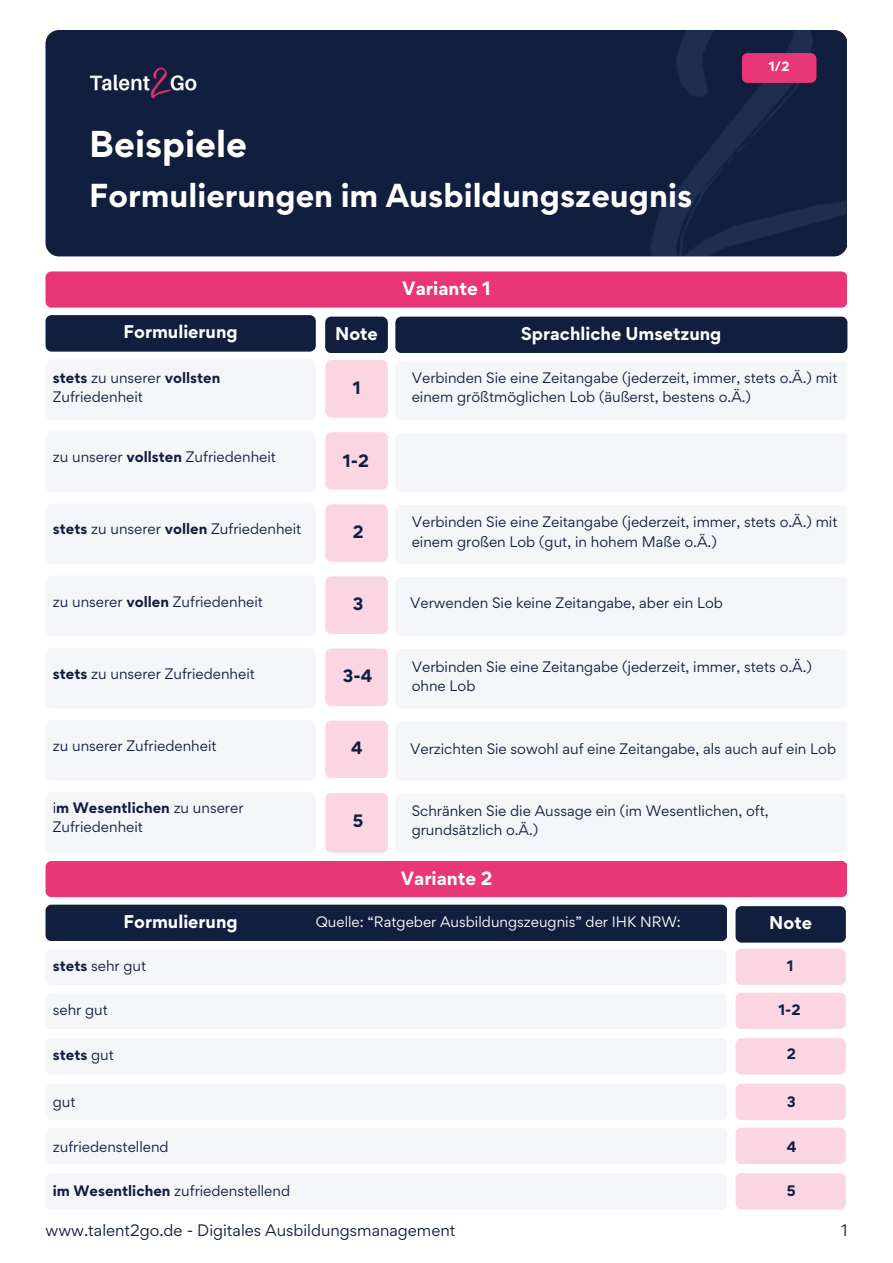
<style>
.page{position:relative;width:893px;height:1263px;background:#fff}
.page>*{position:absolute;margin:0;border:0;box-sizing:border-box;transform-origin:0 0}
.t1{font:700 33.4px "Gordita";color:#fff}
.t2{font:700 29.6px "Gordita";color:#fff}
.t3{font:700 17.2px "Gordita";color:#fff}
.t4{font:700 16.4px "Gordita";color:#fff}
.t5{font:700 16px "Gordita";color:#111e3d}
.t6{font:14.8px "Gordita";color:#111e3d}
.t7{font:13.6px/19.2px "Gordita";color:#111e3d}
.t8{font:13.6px "Gordita";color:#fff}
.t9{font:700 13.6px "Gordita";color:#111e3d}
.t10{font:700 12px "Gordita";color:#fff}
.s1{font-weight:700}
.s2{font-weight:400}
</style>
<div class="page">
<div style="left:45px;top:30px;width:802px;height:226px;background:#111e3d;border-radius:13px"></div>
<img style="left:89px;top:67px;width:108px;height:32px">
<img style="left:650px;top:30px;width:197px;height:226px">
<div style="left:45px;top:359px;width:271px;height:61px;background:#f5f6fa;border-radius:6px"></div>
<div style="left:325px;top:360px;width:63px;height:58px;background:#fad6e3;border-radius:6px"></div>
<div style="left:395px;top:361px;width:452px;height:59px;background:#f5f6fa;border-radius:6px"></div>
<div style="left:45px;top:271px;width:802px;height:37px;background:#e83676;border-radius:6px"></div>
<div style="left:45px;top:315px;width:271px;height:37px;background:#111e3d;border-radius:6px"></div>
<div style="left:325px;top:317px;width:63px;height:36px;background:#111e3d;border-radius:6px"></div>
<div style="left:395px;top:317px;width:452px;height:36px;background:#111e3d;border-radius:6px"></div>
<div style="left:45px;top:431px;width:271px;height:61px;background:#f5f6fa;border-radius:6px"></div>
<div style="left:325px;top:432px;width:63px;height:58px;background:#fad6e3;border-radius:6px"></div>
<div style="left:395px;top:433px;width:452px;height:59px;background:#f5f6fa;border-radius:6px"></div>
<div style="left:45px;top:503px;width:271px;height:61px;background:#f5f6fa;border-radius:6px"></div>
<div style="left:325px;top:504px;width:63px;height:58px;background:#fad6e3;border-radius:6px"></div>
<div style="left:395px;top:505px;width:452px;height:59px;background:#f5f6fa;border-radius:6px"></div>
<div style="left:45px;top:575px;width:271px;height:61px;background:#f5f6fa;border-radius:6px"></div>
<div style="left:325px;top:576px;width:63px;height:58px;background:#fad6e3;border-radius:6px"></div>
<div style="left:395px;top:577px;width:452px;height:59px;background:#f5f6fa;border-radius:6px"></div>
<div style="left:45px;top:648px;width:271px;height:60px;background:#f5f6fa;border-radius:6px"></div>
<div style="left:325px;top:648px;width:63px;height:58px;background:#fad6e3;border-radius:6px"></div>
<div style="left:395px;top:649px;width:452px;height:59px;background:#f5f6fa;border-radius:6px"></div>
<div style="left:45px;top:720px;width:271px;height:61px;background:#f5f6fa;border-radius:6px"></div>
<div style="left:325px;top:721px;width:63px;height:57px;background:#fad6e3;border-radius:6px"></div>
<div style="left:395px;top:721px;width:452px;height:60px;background:#f5f6fa;border-radius:6px"></div>
<div style="left:45px;top:792px;width:271px;height:61px;background:#f5f6fa;border-radius:6px"></div>
<div style="left:325px;top:793px;width:63px;height:60px;background:#fad6e3;border-radius:6px"></div>
<div style="left:395px;top:793px;width:452px;height:60px;background:#f5f6fa;border-radius:6px"></div>
<div style="left:45px;top:861px;width:802px;height:36px;background:#e83676;border-radius:6px"></div>
<div style="left:45px;top:905px;width:682px;height:36px;background:#111e3d;border-radius:6px"></div>
<div style="left:735px;top:906px;width:110px;height:37px;background:#111e3d;border-radius:6px"></div>
<div style="left:45px;top:949px;width:682px;height:36px;background:#f5f6fa;border-radius:6px"></div>
<div style="left:735px;top:949px;width:110px;height:36px;background:#fad6e3;border-radius:6px"></div>
<div style="left:45px;top:993px;width:682px;height:36px;background:#f5f6fa;border-radius:6px"></div>
<div style="left:735px;top:993px;width:110px;height:36px;background:#fad6e3;border-radius:6px"></div>
<div style="left:45px;top:1038px;width:682px;height:37px;background:#f5f6fa;border-radius:6px"></div>
<div style="left:735px;top:1038px;width:110px;height:37px;background:#fad6e3;border-radius:6px"></div>
<div style="left:45px;top:1084px;width:682px;height:36px;background:#f5f6fa;border-radius:6px"></div>
<div style="left:735px;top:1084px;width:110px;height:36px;background:#fad6e3;border-radius:6px"></div>
<div style="left:45px;top:1128px;width:682px;height:36px;background:#f5f6fa;border-radius:6px"></div>
<div style="left:735px;top:1128px;width:110px;height:36px;background:#fad6e3;border-radius:6px"></div>
<div style="left:45px;top:1173px;width:682px;height:37px;background:#f5f6fa;border-radius:6px"></div>
<div style="left:735px;top:1173px;width:110px;height:37px;background:#fad6e3;border-radius:6px"></div>
<div style="left:741px;top:53px;width:75px;height:30px;background:#e83676;border-radius:6px"></div>
<p class="t1" style="left:89px;top:121px;width:159px">Beispiele</p>
<p class="t2" style="left:89px;top:176px;width:604px">Formulierungen im Ausbildungszeugnis</p>
<p class="t3" style="left:402px;top:277px;width:90px">Variante 1</p>
<h5 class="t10" style="left:768px;top:58px;width:22px">1/2</h5>
<p class="t4" style="left:123px;top:321px;width:116px">Formulierung</p>
<p class="t4" style="left:335px;top:322px;width:44px">Note</p>
<p class="t4" style="left:521px;top:322px;width:202px">Sprachliche Umsetzung</p>
<p class="t5" style="left:353px;top:377px;width:9px">1</p>
<p class="t7" style="left:412px;top:368px;width:427px">Verbinden Sie eine Zeitangabe (jederzeit, immer, stets o.Ä.) mit einem größtmöglichen Lob (äußerst, bestens o.Ä.)</p>
<p class="t7" style="left:53px;top:368px;width:169px"><span class="s1">stets</span> zu unserer <span class="s1">vollsten<br></span>Zufriedenheit</p>
<h5 class="t7" style="left:53px;top:447px;width:225px">zu unserer <span class="s1">vollsten</span> Zufriedenheit</h5>
<p class="t5" style="left:343px;top:450px;width:28px">1-2</p>
<h5 class="t7" style="left:53px;top:519px;width:250px"><span class="s1">stets</span> zu unserer <span class="s1">vollen</span> Zufriedenheit</h5>
<h5 class="t5" style="left:353px;top:521px;width:12px">2</h5>
<p class="t7" style="left:412px;top:512px;width:427px">Verbinden Sie eine Zeitangabe (jederzeit, immer, stets o.Ä.) mit einem großen Lob (gut, in hohem Maße o.Ä.)</p>
<h5 class="t7" style="left:53px;top:592px;width:212px">zu unserer <span class="s1">vollen</span> Zufriedenheit</h5>
<p class="t5" style="left:353px;top:593px;width:12px">3</p>
<h5 class="t7" style="left:410px;top:593px;width:314px">Verwenden Sie keine Zeitangabe, aber ein Lob</h5>
<h5 class="t7" style="left:53px;top:664px;width:204px"><span class="s1">stets</span> zu unserer Zufriedenheit</h5>
<p class="t7" style="left:412px;top:657px;width:402px">Verbinden Sie eine Zeitangabe (jederzeit, immer, stets o.Ä.) ohne Lob</p>
<h5 class="t5" style="left:343px;top:665px;width:31px">3-4</h5>
<h5 class="t7" style="left:53px;top:736px;width:165px">zu unserer Zufriedenheit</h5>
<h5 class="t5" style="left:351px;top:737px;width:13px">4</h5>
<p class="t7" style="left:410px;top:739px;width:427px">Verzichten Sie sowohl auf eine Zeitangabe, als auch auf ein Lob</p>
<h5 class="t7" style="left:53px;top:798px;width:192px">i<span class="s1">m Wesentlichen</span> zu unserer<br>Zufriedenheit</h5>
<h5 class="t5" style="left:353px;top:810px;width:12px">5</h5>
<p class="t7" style="left:412px;top:801px;width:358px">Schränken Sie die Aussage ein (im Wesentlichen, oft, grundsätzlich o.Ä.)</p>
<h5 class="t3" style="left:401px;top:866px;width:93px">Variante 2</h5>
<p class="t4" style="left:123px;top:910px;width:116px">Formulierung</p>
<h5 class="t4" style="left:769px;top:912px;width:44px">Note</h5>
<p class="t7" style="left:53px;top:956px;width:95px"><span class="s1">stets</span> sehr gut</p>
<p class="t7" style="left:53px;top:1000px;width:57px">sehr gut</p>
<p class="t9" style="left:53px;top:1046px;width:63px">stets <span class="s2">gut</span></p>
<p class="t7" style="left:53px;top:1092px;width:24px">gut</p>
<h5 class="t7" style="left:53px;top:1137px;width:117px">zufriedenstellend</h5>
<h5 class="t7" style="left:53px;top:1181px;width:239px"><span class="s1">im Wesentlichen</span> zufriedenstellend</h5>
<p class="t8" style="left:316px;top:912px;width:366px">Quelle: “Ratgeber Ausbildungszeugnis” der IHK NRW:</p>
<h5 class="t9" style="left:787px;top:956px;width:8px">1</h5>
<p class="t9" style="left:778px;top:1001px;width:24px">1-2</p>
<p class="t9" style="left:787px;top:1044px;width:11px">2</p>
<p class="t9" style="left:787px;top:1092px;width:10px">3</p>
<p class="t9" style="left:787px;top:1137px;width:11px">4</p>
<p class="t9" style="left:787px;top:1182px;width:10px">5</p>
<p class="t6" style="left:45px;top:1220px;width:411px">www.talent2go.de - Digitales Ausbildungsmanagement</p>
<p class="t6" style="left:841px;top:1220px;width:8px">1</p>
</div>
